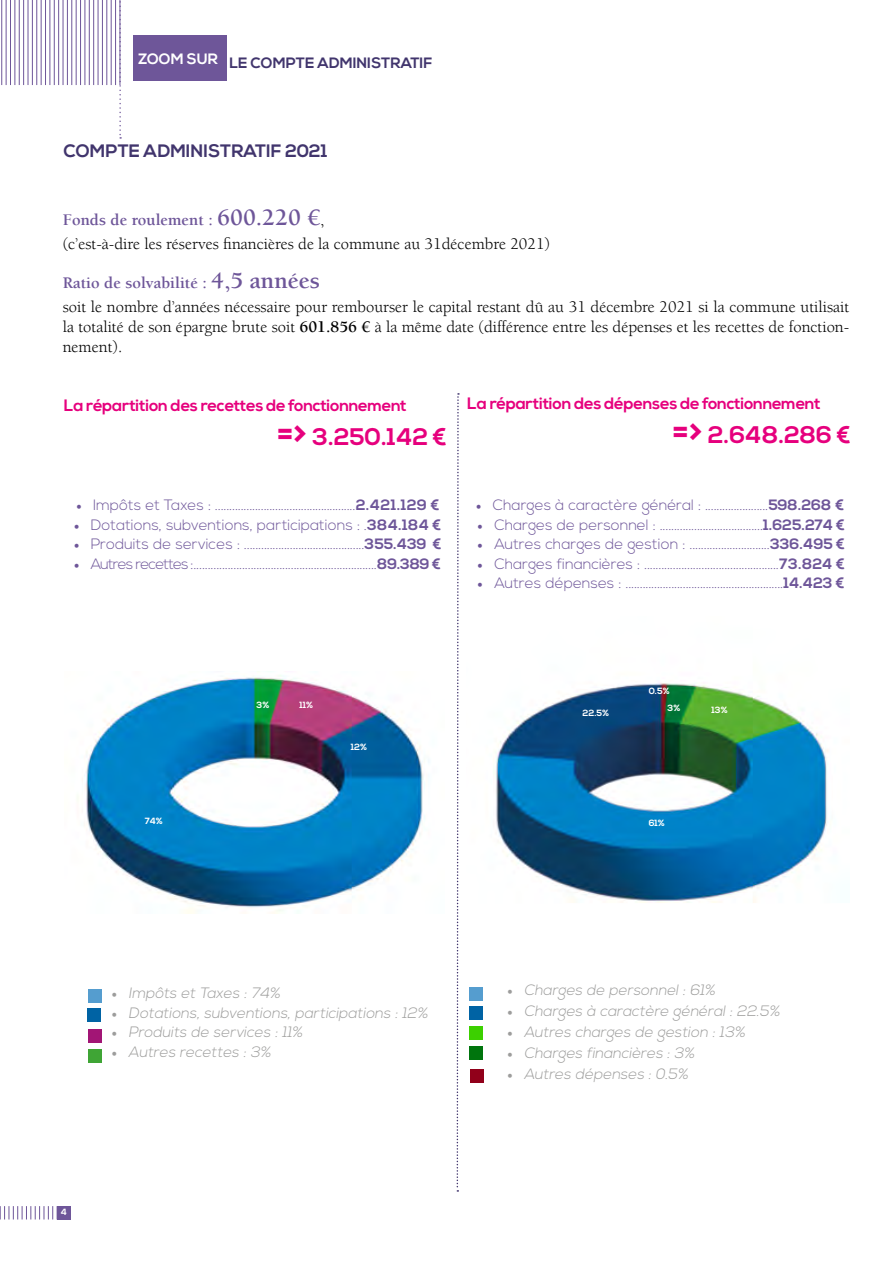
<style>
.page{position:relative;width:893px;height:1263px;background:#fff}
.page>*{position:absolute;margin:0;border:0;box-sizing:border-box;transform-origin:0 0}
.t1{font:700 24px "Nexa";color:#e6007d}
.t2{font:700 18px "Nexa";color:#41356d}
.t3{font:16.5px/24px "Berkeley LT";color:#000}
.t4{font:700 16.5px "Nexa";letter-spacing:-.02em;color:#e6007d}
.t5{font:300 15px "Nexa";color:#6e5699}
.t6{font:italic 300 15px "Nexa";color:#9d9d9c}
.t7{font:300 15px "Nexa";letter-spacing:-.06em;color:#6e5699}
.t8{font:700 15px "Nexa";color:#41356d}
.t9{font:700 9px "Nexa";color:#fff}
.s1{font-weight:700;color:#6e5699}
.s2{font-weight:700;font-size:24px;color:#6e5699}
.s3{font-weight:700}
.s4{font-size:36px}
.s5{font-family:"Minion Pro";font-weight:400}
.s6{font-family:"Minion Pro";font-weight:400;font-style:normal}
</style>
<div class="page">
<hr style="left:0;top:0;width:1px;height:85px;background:#6e5699">
<hr style="left:1px;top:0;width:1px;height:85px;background:#6e5699">
<hr style="left:6px;top:0;width:1px;height:85px;background:#6e5699">
<hr style="left:10px;top:0;width:1px;height:85px;background:#6e5699">
<hr style="left:15px;top:0;width:1px;height:85px;background:#6e5699">
<hr style="left:19px;top:0;width:1px;height:85px;background:#6e5699">
<hr style="left:23px;top:0;width:1px;height:85px;background:#6e5699">
<hr style="left:28px;top:0;width:1px;height:85px;background:#6e5699">
<hr style="left:32px;top:0;width:1px;height:85px;background:#6e5699">
<hr style="left:37px;top:0;width:1px;height:85px;background:#6e5699">
<hr style="left:41px;top:0;width:1px;height:85px;background:#6e5699">
<hr style="left:45px;top:0;width:1px;height:85px;background:#6e5699">
<hr style="left:50px;top:0;width:1px;height:85px;background:#6e5699">
<hr style="left:54px;top:0;width:1px;height:85px;background:#6e5699">
<hr style="left:58px;top:0;width:1px;height:85px;background:#6e5699">
<hr style="left:63px;top:0;width:1px;height:85px;background:#6e5699">
<hr style="left:67px;top:0;width:1px;height:85px;background:#6e5699">
<hr style="left:72px;top:0;width:1px;height:85px;background:#6e5699">
<hr style="left:76px;top:0;width:1px;height:85px;background:#6e5699">
<hr style="left:80px;top:0;width:1px;height:85px;background:#6e5699">
<hr style="left:85px;top:0;width:1px;height:85px;background:#6e5699">
<hr style="left:89px;top:0;width:1px;height:85px;background:#6e5699">
<hr style="left:93px;top:0;width:1px;height:85px;background:#6e5699">
<hr style="left:98px;top:0;width:1px;height:85px;background:#6e5699">
<hr style="left:102px;top:0;width:1px;height:85px;background:#6e5699">
<hr style="left:107px;top:0;width:1px;height:85px;background:#6e5699">
<hr style="left:111px;top:0;width:1px;height:85px;background:#6e5699">
<hr style="left:115px;top:0;width:1px;height:85px;background:#6e5699">
<div style="left:57px;top:1206px;width:14px;height:13px;background:#6e5699"></div>
<svg style="left:0;top:1206px;width:57px;height:13px"></svg>
<svg style="left:119px;top:0;width:2px;height:139px"></svg>
<div style="left:133px;top:35px;width:93px;height:46px;background:#6e5699"></div>
<img style="left:77px;top:675px;width:352px;height:239px">
<div style="left:470px;top:1006px;width:13px;height:14px;background:#0063a4"></div>
<div style="left:87px;top:1009px;width:14px;height:13px;background:#0063a4"></div>
<div style="left:88px;top:1049px;width:14px;height:14px;background:#3fa535"></div>
<div style="left:88px;top:1029px;width:14px;height:14px;background:#a21575"></div>
<div style="left:88px;top:989px;width:14px;height:13px;background:#559dcf"></div>
<div style="left:470px;top:1047px;width:13px;height:13px;background:#00750d"></div>
<div style="left:470px;top:1027px;width:13px;height:13px;background:#3cd000"></div>
<div style="left:470px;top:987px;width:13px;height:14px;background:#559dcf"></div>
<svg style="left:456px;top:393px;width:3px;height:799px"></svg>
<img style="left:496px;top:683px;width:333px;height:220px">
<div style="left:470px;top:1069px;width:14px;height:14px;background:#91001a"></div>
<p class="t8" style="left:138px;top:54px;width:295px"><sup>ZOOM</sup> <sup>SUR</sup> LE COMPTE ADMINISTRATIF</p>
<p class="t2" style="left:63px;top:140px;width:265px">COMPTE ADMINISTRATIF 2021</p>
<p class="t3" style="left:63px;top:208px;width:489px"><span class="s1">Fonds de roulement :</span> <span class="s2">600.220 €</span>,<br>(c’est-à-dire les réserves financières de la commune au 31décembre 2021)</p>
<p class="t3" style="left:63px;top:271px;width:788px"><span class="s1">Ratio de solvabilité :</span> <span class="s2">4,5 années<br></span>soit le nombre d’années nécessaire pour rembourser le capital restant dû au 31 décembre 2021 si la commune utilisait</p>
<p class="t3" style="left:63px;top:317px;width:788px;line-height:19.8px">la totalité de son épargne brute soit <span class="s3">601.856 €</span> à la même date (différence entre les dépenses et les recettes de fonction&shy;nement).</p>
<p class="t4" style="left:64px;top:396px;width:344px">La répartition des recettes de fonctionnement</p>
<h1 class="t1" style="left:278px;top:423px;width:170px"><span class="s4">=&gt;</span> 3.250.142 €</h1>
<p class="t5" style="left:76px;top:496px;width:365px"><span class="s5">•</span> Impôts et Taxes : .................................................<span class="s3">2.421.129 €</span></p>
<p class="t5" style="left:74px;top:516px;width:369px"><span class="s5">•</span> Dotations, subventions, participations : .<span class="s3">384.184 €</span></p>
<p class="t5" style="left:74px;top:535px;width:369px"><span class="s5">•</span> Produits de services : ..........................................<span class="s3">355.439 €</span></p>
<p class="t7" style="left:74px;top:555px;width:368px"><span class="s5">•</span> Autres recettes :................................................................<span class="s3">89.389 €</span></p>
<p class="t4" style="left:467px;top:394px;width:355px">La répartition des dépenses de fonctionnement</p>
<h1 class="t1" style="left:673px;top:421px;width:179px"><span class="s4">=&gt;</span> 2.648.286 €</h1>
<p class="t5" style="left:476px;top:496px;width:370px"><span class="s5">•</span> Charges à caractère général : ......................<span class="s3">598.268 €</span></p>
<p class="t5" style="left:477px;top:516px;width:369px"><span class="s5">•</span> Charges de personnel : ....................................<span class="s3">1.625.274 €</span></p>
<p class="t5" style="left:477px;top:535px;width:369px"><span class="s5">•</span> Autres charges de gestion : ............................<span class="s3">336.495 €</span></p>
<p class="t5" style="left:477px;top:555px;width:369px"><span class="s5">•</span> Charges financières : ...............................................<span class="s3">73.824 €</span></p>
<p class="t5" style="left:477px;top:574px;width:368px"><span class="s5">•</span> Autres dépenses : .......................................................<span class="s3">14.423 €</span></p>
<p class="t9" style="left:145px;top:815px;width:20px">74%</p>
<p class="t9" style="left:257px;top:699px;width:14px">3%</p>
<p class="t9" style="left:299px;top:699px;width:15px">11%</p>
<p class="t9" style="left:351px;top:742px;width:18px">12%</p>
<p class="t9" style="left:583px;top:708px;width:28px">22.5%</p>
<p class="t9" style="left:649px;top:685px;width:23px">0.5%</p>
<p class="t9" style="left:668px;top:702px;width:14px">3%</p>
<p class="t9" style="left:711px;top:705px;width:18px">13%</p>
<p class="t9" style="left:649px;top:818px;width:18px">61%</p>
<p class="t6" style="left:112px;top:984px;width:173px"><span class="s6">•</span> Impôts et Taxes : 74%</p>
<p class="t6" style="left:112px;top:1004px;width:321px"><span class="s6">•</span> Dotations, subventions, participations : 12%</p>
<p class="t6" style="left:112px;top:1023px;width:196px"><span class="s6">•</span> Produits de services : 11%</p>
<p class="t6" style="left:112px;top:1043px;width:164px"><span class="s6">•</span> Autres recettes : 3%</p>
<p class="t9" style="left:61px;top:1207px;width:8px">4</p>
<p class="t6" style="left:507px;top:981px;width:213px"><span class="s6">•</span> Charges de personnel : 61%</p>
<p class="t6" style="left:507px;top:1002px;width:277px"><span class="s6">•</span> Charges à caractère général : 22.5%</p>
<p class="t6" style="left:507px;top:1023px;width:243px"><span class="s6">•</span> Autres charges de gestion : 13%</p>
<p class="t6" style="left:507px;top:1044px;width:192px"><span class="s6">•</span> Charges financières : 3%</p>
<p class="t6" style="left:507px;top:1065px;width:186px"><span class="s6">•</span> Autres dépenses : 0.5%</p>
</div>
